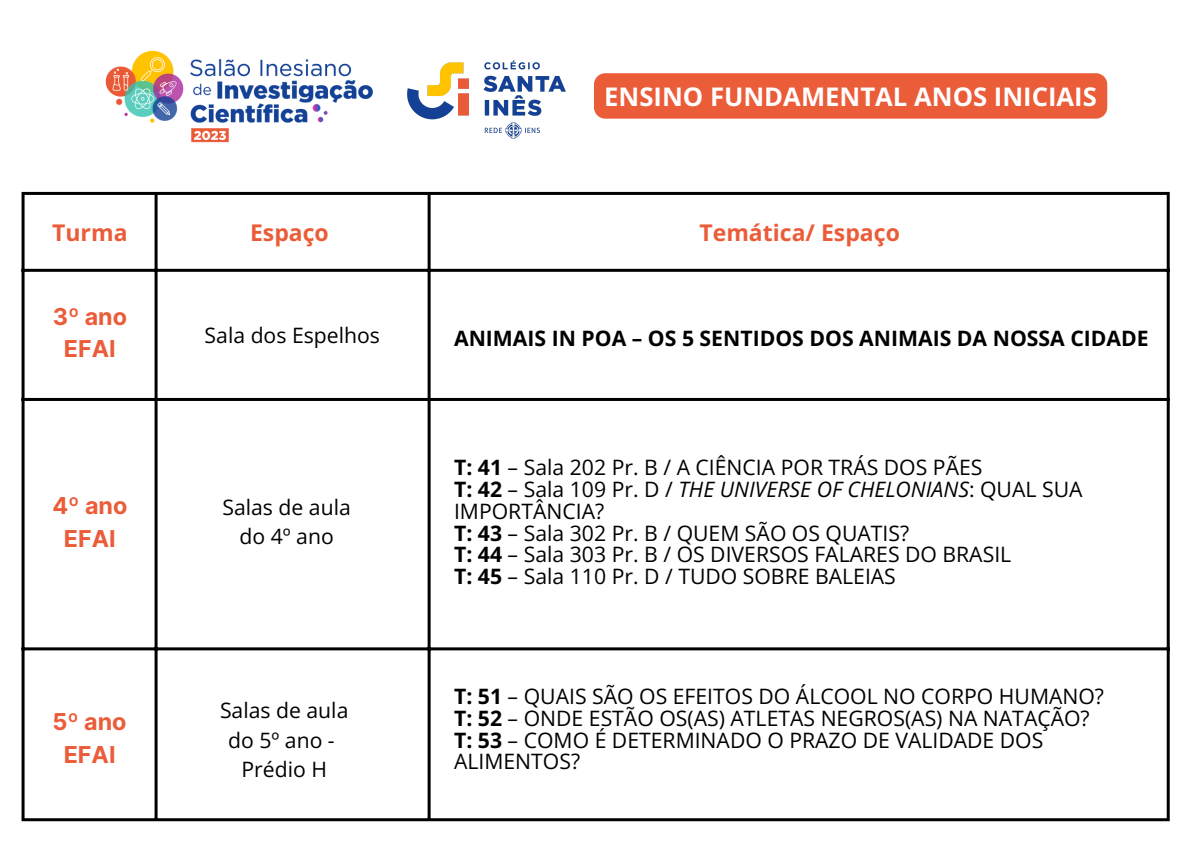
<style>
.page{position:relative;width:1191px;height:843px;background:#fff}
.page>*{position:absolute;margin:0;border:0;box-sizing:border-box;transform-origin:0 0}
.t1{font:700 25.6px "Open Sans";color:#fff}
.t2{font:700 23.3px "Inter";color:#eb5c39}
.t3{font:700 23px "Open Sans";color:#eb5c39}
.t4{font:21.2px/29.2px "Open Sans";color:#000;text-align:center}
.t5{font:700 21.2px "Open Sans";color:#000}
.s1{font-weight:700}
.s2{font-style:italic}
</style>
<div class="page">
<hr style="left:22px;top:195px;width:3px;height:623px;background:#000">
<hr style="left:154px;top:195px;width:3px;height:623px;background:#000">
<hr style="left:427px;top:195px;width:3px;height:623px;background:#000">
<hr style="left:1166px;top:195px;width:3px;height:623px;background:#000">
<hr style="left:22px;top:192px;width:1147px;height:3px;background:#000">
<hr style="left:22px;top:269px;width:1147px;height:3px;background:#000">
<hr style="left:22px;top:398px;width:1147px;height:3px;background:#000">
<hr style="left:22px;top:647px;width:1147px;height:3px;background:#000">
<hr style="left:22px;top:818px;width:1147px;height:3px;background:#000">
<img style="left:105px;top:50px;width:268px;height:93px">
<img style="left:407px;top:60px;width:159px;height:79px">
<div style="left:594px;top:73px;width:513px;height:46px;background:#eb5c39"></div>
<p class="t1" style="left:604px;top:79px;width:494px">ENSINO FUNDAMENTAL ANOS INICIAIS</p>
<p class="t3" style="left:52px;top:216px;width:77px">Turma</p>
<p class="t3" style="left:250px;top:216px;width:80px">Espaço</p>
<p class="t3" style="left:699px;top:216px;width:202px">Temática/ Espaço</p>
<p class="t2" style="left:53px;top:303px;width:76px">3º ano</p>
<p class="t2" style="left:64px;top:335px;width:53px">EFAI</p>
<p class="t2" style="left:52px;top:491px;width:76px">4º ano</p>
<p class="t2" style="left:64px;top:524px;width:53px">EFAI</p>
<p class="t2" style="left:53px;top:707px;width:75px">5º ano</p>
<p class="t2" style="left:64px;top:740px;width:53px">EFAI</p>
<p class="t4" style="left:204px;top:320px;width:177px">Sala dos Espelhos</p>
<p class="t5" style="left:454px;top:323px;width:696px">ANIMAIS IN POA – OS 5 SENTIDOS DOS ANIMAIS DA NOSSA CIDADE</p>
<p class="t4" style="left:222px;top:492px;width:130px">Salas de aula do 4º ano</p>
<p class="t4" style="left:220px;top:695px;width:130px">Salas de aula do 5º ano -</p>
<p class="t4" style="left:241px;top:753px;width:87px">Prédio H</p>
<p class="t4" style="left:454px;top:452px;width:530px"><span class="s1">T: 41</span> – Sala 202 Pr. B / A CIÊNCIA POR TRÁS DOS PÃES</p>
<p class="t4" style="left:454px;top:477px;width:630px;line-height:21.8px;text-align:left"><span class="s1">T: 42</span> – Sala 109 Pr. D / <span class="s2">THE UNIVERSE OF CHELONIANS</span>: QUAL SUA<br>IMPORTÂNCIA?</p>
<p class="t4" style="left:454px;top:517px;width:456px"><span class="s1">T: 43</span> – Sala 302 Pr. B / QUEM SÃO OS QUATIS?</p>
<p class="t4" style="left:454px;top:539px;width:558px"><span class="s1">T: 44</span> – Sala 303 Pr. B / OS DIVERSOS FALARES DO BRASIL</p>
<p class="t4" style="left:454px;top:561px;width:443px"><span class="s1">T: 45</span> – Sala 110 Pr. D / TUDO SOBRE BALEIAS</p>
<p class="t4" style="left:454px;top:681px;width:651px"><span class="s1">T: 51</span> – QUAIS SÃO OS EFEITOS DO ÁLCOOL NO CORPO HUMANO?</p>
<p class="t4" style="left:454px;top:702px;width:637px"><span class="s1">T: 52</span> – ONDE ESTÃO OS(AS) ATLETAS NEGROS(AS) NA NATAÇÃO?</p>
<p class="t4" style="left:454px;top:728px;width:590px;line-height:21.8px;text-align:left"><span class="s1">T: 53</span> – COMO É DETERMINADO O PRAZO DE VALIDADE DOS<br>ALIMENTOS?</p>
</div>
